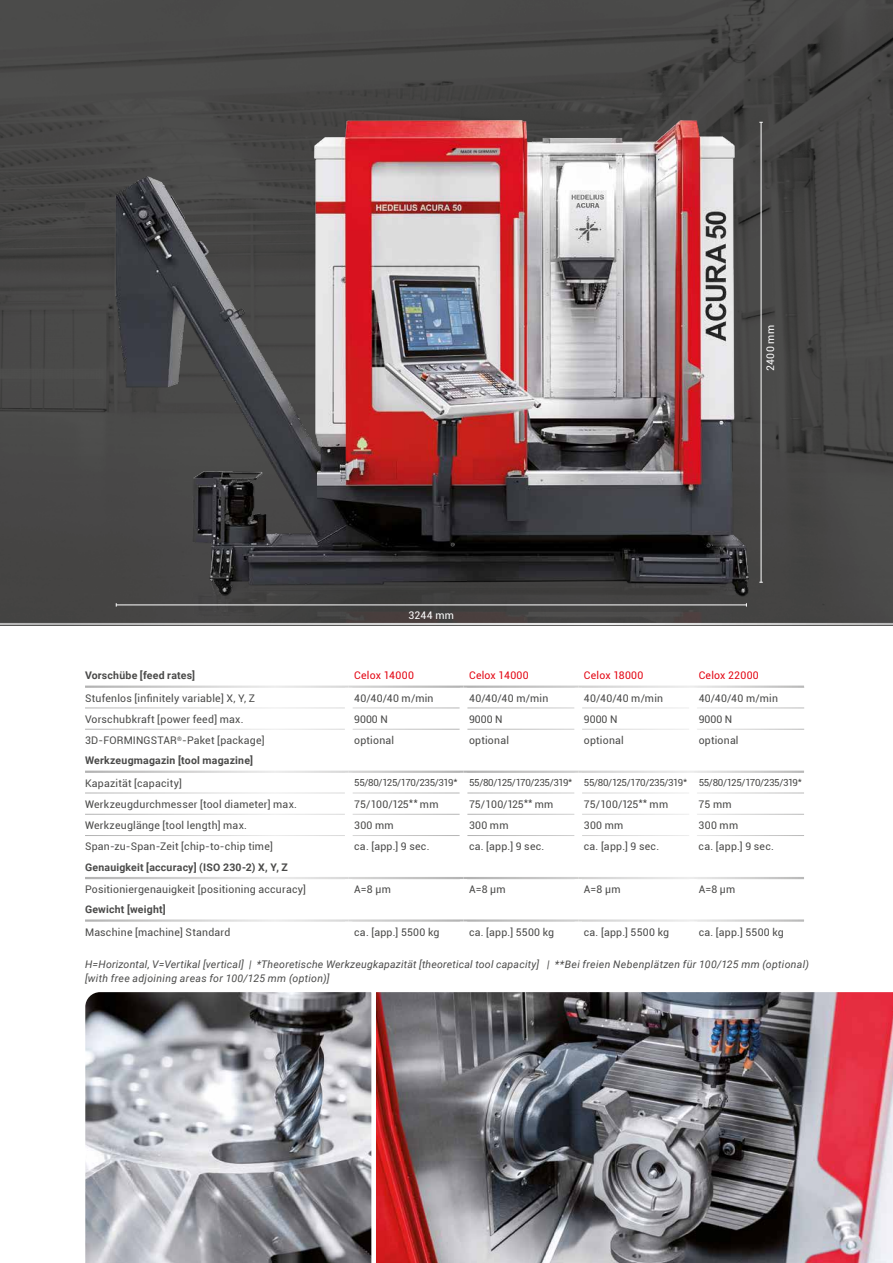
<style>
.page{position:relative;width:893px;height:1263px;background:#fff}
.page>*{position:absolute;margin:0;border:0;box-sizing:border-box;transform-origin:0 0}
.t1{font:10.5px "Roboto";letter-spacing:.02em;color:#4a4a49}
.t2{font:italic 10.5px/13.5px "Roboto";letter-spacing:.025em;color:#4a4a49}
.t3{font:700 10.5px "Roboto";letter-spacing:.02em;color:#4a4a49}
.t4{font:10.5px "Roboto";letter-spacing:-.015em;color:#4a4a49}
.t5{font:10.5px "Roboto";letter-spacing:.025em;color:#e30613}
.t6{font:10.5px "Roboto";letter-spacing:.025em;color:#fff}
.t7{font:9.75px "Roboto";letter-spacing:-.035em;color:#4a4a49}
</style>
<div class="page">
<img style="left:0;top:55px;width:893px;height:568px">
<img style="left:378px;top:992px;width:515px;height:271px">
<svg style="left:85px;top:992px;width:293px;height:271px"></svg>
<img style="left:104px;top:613px;width:641px;height:10px">
<img style="left:94px;top:117px;width:671px;height:496px">
<hr style="left:116px;top:604px;width:630px;height:1px;background:#fff">
<hr style="left:761px;top:122px;width:1px;height:460px;background:#fff">
<img style="left:0;top:0;width:893px;height:55px">
<p class="t6" style="left:409px;top:608px;width:47px">3244 mm</p>
<p class="t6" style="left:763px;top:371px;width:47px;rotate:-90deg">2400 mm</p>
<p class="t3" style="left:85px;top:668px;width:112px">Vorschübe [feed rates]</p>
<p class="t5" style="left:354px;top:668px;width:61px">Celox 14000</p>
<p class="t5" style="left:469px;top:668px;width:61px">Celox 14000</p>
<p class="t5" style="left:584px;top:668px;width:61px">Celox 18000</p>
<p class="t5" style="left:699px;top:668px;width:62px">Celox 22000</p>
<p class="t1" style="left:85px;top:690px;width:172px">Stufenlos [infinitely variable] X, Y, Z</p>
<p class="t1" style="left:354px;top:690px;width:81px">40/40/40 m/min</p>
<p class="t1" style="left:469px;top:690px;width:81px">40/40/40 m/min</p>
<p class="t1" style="left:584px;top:690px;width:81px">40/40/40 m/min</p>
<p class="t1" style="left:699px;top:690px;width:81px">40/40/40 m/min</p>
<p class="t1" style="left:85px;top:711px;width:160px">Vorschubkraft [power feed] max.</p>
<p class="t1" style="left:354px;top:711px;width:35px">9000 N</p>
<p class="t1" style="left:469px;top:711px;width:35px">9000 N</p>
<p class="t1" style="left:584px;top:711px;width:35px">9000 N</p>
<p class="t1" style="left:699px;top:711px;width:35px">9000 N</p>
<p class="t1" style="left:85px;top:733px;width:181px">3D-FORMINGSTAR<sup>®</sup>-Paket [package]</p>
<p class="t1" style="left:354px;top:733px;width:41px">optional</p>
<p class="t1" style="left:469px;top:733px;width:41px">optional</p>
<p class="t1" style="left:584px;top:733px;width:41px">optional</p>
<p class="t1" style="left:699px;top:733px;width:41px">optional</p>
<p class="t3" style="left:85px;top:753px;width:170px">Werkzeugmagazin [tool magazine]</p>
<p class="t1" style="left:85px;top:775px;width:98px">Kapazität [capacity]</p>
<p class="t7" style="left:354px;top:776px;width:449px">55/80/125/170/235/319* 55/80/125/170/235/319* 55/80/125/170/235/319* 55/80/125/170/235/319*</p>
<p class="t1" style="left:85px;top:796px;width:214px">Werkzeugdurchmesser [tool diameter] max.</p>
<p class="t4" style="left:354px;top:796px;width:86px">75/100/125** mm</p>
<p class="t4" style="left:469px;top:796px;width:86px">75/100/125** mm</p>
<p class="t4" style="left:584px;top:796px;width:86px">75/100/125** mm</p>
<p class="t1" style="left:699px;top:796px;width:35px">75 mm</p>
<p class="t1" style="left:85px;top:818px;width:164px">Werkzeuglänge [tool length] max.</p>
<p class="t1" style="left:354px;top:818px;width:41px">300 mm</p>
<p class="t1" style="left:469px;top:818px;width:41px">300 mm</p>
<p class="t1" style="left:584px;top:818px;width:41px">300 mm</p>
<p class="t1" style="left:699px;top:818px;width:41px">300 mm</p>
<p class="t1" style="left:85px;top:839px;width:189px">Span-zu-Span-Zeit [chip-to-chip time]</p>
<p class="t1" style="left:354px;top:839px;width:77px">ca. [app.] 9 sec.</p>
<p class="t1" style="left:469px;top:839px;width:77px">ca. [app.] 9 sec.</p>
<p class="t1" style="left:584px;top:839px;width:77px">ca. [app.] 9 sec.</p>
<p class="t1" style="left:699px;top:839px;width:77px">ca. [app.] 9 sec.</p>
<p class="t3" style="left:85px;top:860px;width:204px">Genauigkeit [accuracy] (ISO 230-2) X, Y, Z</p>
<p class="t1" style="left:85px;top:882px;width:222px">Positioniergenauigkeit [positioning accuracy]</p>
<p class="t1" style="left:354px;top:882px;width:38px">A=8 µm</p>
<p class="t1" style="left:469px;top:882px;width:38px">A=8 µm</p>
<p class="t1" style="left:584px;top:882px;width:38px">A=8 µm</p>
<p class="t1" style="left:699px;top:882px;width:38px">A=8 µm</p>
<p class="t3" style="left:85px;top:902px;width:82px">Gewicht [weight]</p>
<p class="t1" style="left:85px;top:925px;width:147px">Maschine [machine] Standard</p>
<p class="t1" style="left:354px;top:925px;width:87px">ca. [app.] 5500 kg</p>
<p class="t1" style="left:469px;top:925px;width:87px">ca. [app.] 5500 kg</p>
<p class="t1" style="left:584px;top:925px;width:87px">ca. [app.] 5500 kg</p>
<p class="t1" style="left:699px;top:925px;width:87px">ca. [app.] 5500 kg</p>
<p class="t2" style="left:85px;top:957px;width:726px">H=Horizontal, V=Vertikal [vertical] | *Theoretische Werkzeugkapazität [theoretical tool capacity] | **Bei freien Nebenplätzen für 100/125 mm (optional) [with free adjoining areas for 100/125 mm (option)]</p>
</div>
